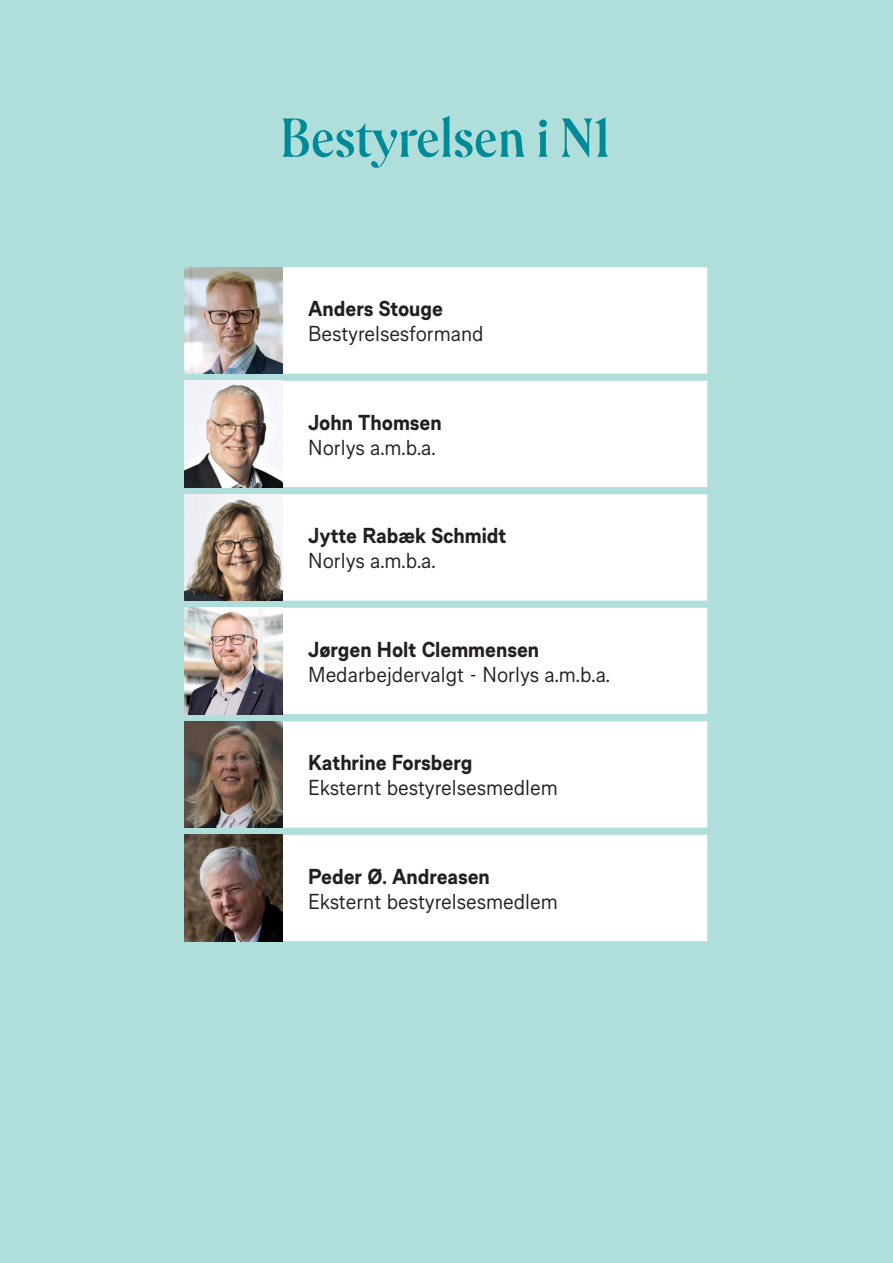
<style>
.page{position:relative;width:893px;height:1263px;background:#afdedb}
.page>*{position:absolute;margin:0;border:0;box-sizing:border-box;transform-origin:0 0}
.t1{font:700 52.5px "NORLYS Headline";color:#008a97}
.t2{font:20.7px "NORLYS Text";color:#231f20}
.t3{font:700 20.7px "NORLYS Text";color:#231f20}
</style>
<div class="page">
<svg style="left:184px;top:267px;width:523px;height:674px;background:#f9fcfc"></svg>
<img style="left:184px;top:267px;width:98px;height:107px">
<img style="left:184px;top:381px;width:98px;height:106px">
<img style="left:184px;top:494px;width:98px;height:107px">
<img style="left:184px;top:608px;width:98px;height:106px">
<img style="left:184px;top:721px;width:98px;height:106px">
<img style="left:184px;top:835px;width:98px;height:106px">
<p class="t1" style="left:281px;top:103px;width:332px">Bestyrelsen i N1</p>
<p class="t3" style="left:308px;top:294px;width:136px">Anders Stouge</p>
<p class="t2" style="left:308px;top:319px;width:177px">Bestyrelsesformand</p>
<p class="t3" style="left:308px;top:407px;width:135px">John Thomsen</p>
<p class="t2" style="left:308px;top:433px;width:129px">Norlys a.m.b.a.</p>
<p class="t3" style="left:308px;top:521px;width:200px">Jytte Rabæk Schmidt</p>
<p class="t2" style="left:308px;top:546px;width:129px">Norlys a.m.b.a.</p>
<p class="t3" style="left:308px;top:634px;width:233px">Jørgen Holt Clemmensen</p>
<p class="t2" style="left:308px;top:660px;width:303px">Medarbejdervalgt - Norlys a.m.b.a.</p>
<p class="t3" style="left:308px;top:748px;width:166px">Kathrine Forsberg</p>
<p class="t2" style="left:308px;top:773px;width:251px">Eksternt bestyrelsesmedlem</p>
<p class="t3" style="left:308px;top:861px;width:183px">Peder Ø. Andreasen</p>
<p class="t2" style="left:308px;top:887px;width:251px">Eksternt bestyrelsesmedlem</p>
</div>
